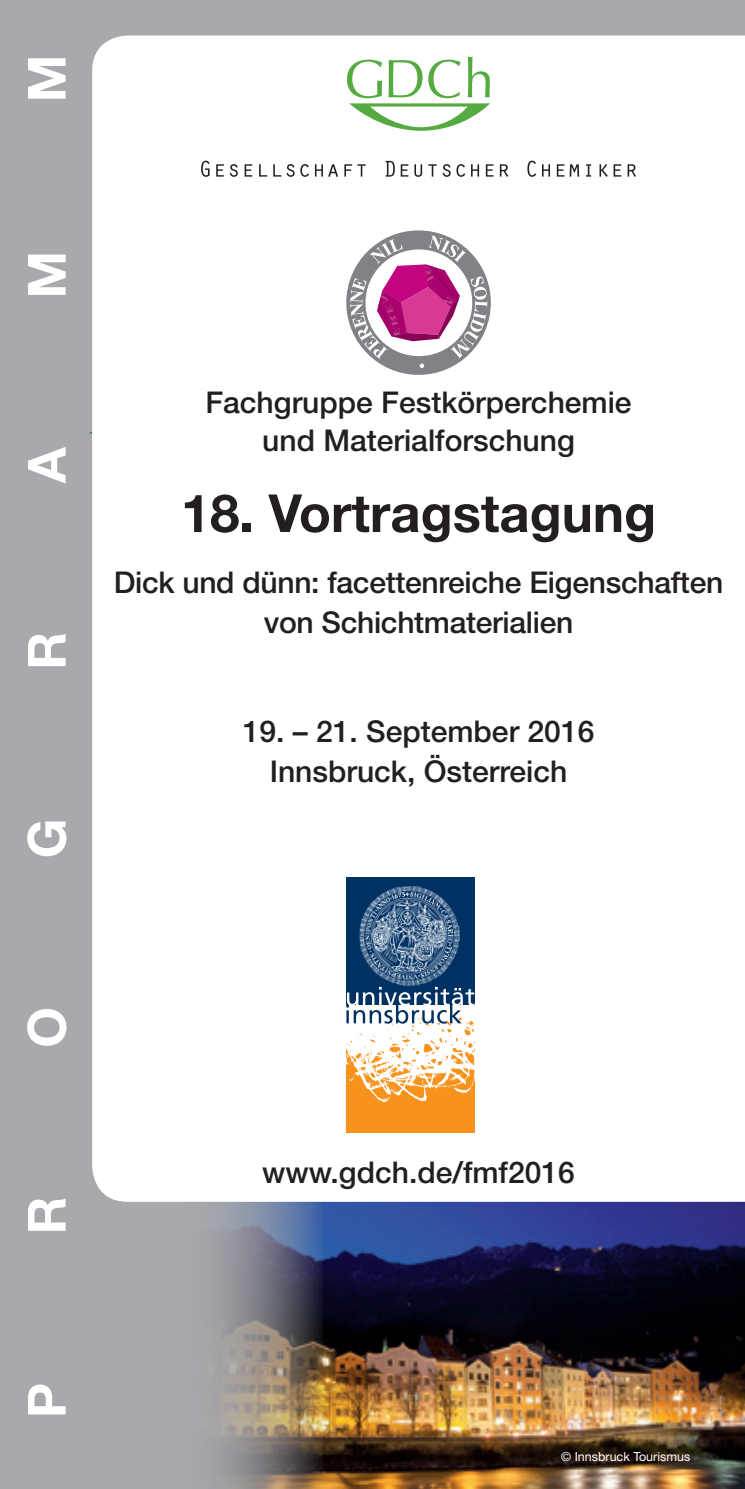
<style>
.page{position:relative;width:745px;height:1489px;background:#fff}
.page>*{position:absolute;margin:0;border:0;box-sizing:border-box;transform-origin:0 0}
.t1{font:700 52.5px "Helvetica Neue";color:#231f20}
.t2{font:700 52.5px "Helvetica Neue";color:#fff}
.t3{font:500 30px/40px "Helvetica Neue";color:#231f20;text-align:center}
.t4{font:12.5px "Helvetica Neue";color:#fff}
</style>
<div class="page">
<div style="left:0;top:0;width:744px;height:1488px;background:#a8a9ad"></div>
<img style="left:323px;top:1201px;width:421px;height:287px">
<svg style="left:120px;top:1201px;width:203px;height:287px"></svg>
<hr style="left:89px;top:432px;width:655px;height:1px;background:#135cab">
<div style="left:92px;top:131px;width:652px;height:1070px;background:#fff"></div>
<svg style="left:201px;top:161px;width:8px;height:16px"></svg>
<svg style="left:216px;top:164px;width:8px;height:13px"></svg>
<svg style="left:230px;top:164px;width:8px;height:13px"></svg>
<svg style="left:244px;top:164px;width:8px;height:13px"></svg>
<svg style="left:259px;top:164px;width:8px;height:13px"></svg>
<svg style="left:273px;top:164px;width:21px;height:13px"></svg>
<svg style="left:300px;top:164px;width:9px;height:13px"></svg>
<svg style="left:315px;top:164px;width:23px;height:13px"></svg>
<svg style="left:344px;top:164px;width:21px;height:13px"></svg>
<svg style="left:385px;top:161px;width:9px;height:16px"></svg>
<svg style="left:400px;top:164px;width:8px;height:13px"></svg>
<svg style="left:414px;top:164px;width:8px;height:13px"></svg>
<svg style="left:428px;top:164px;width:8px;height:13px"></svg>
<svg style="left:442px;top:164px;width:8px;height:13px"></svg>
<svg style="left:456px;top:164px;width:22px;height:13px"></svg>
<svg style="left:485px;top:164px;width:8px;height:13px"></svg>
<svg style="left:499px;top:164px;width:9px;height:13px"></svg>
<svg style="left:527px;top:161px;width:22px;height:16px"></svg>
<svg style="left:556px;top:164px;width:23px;height:13px"></svg>
<svg style="left:585px;top:164px;width:5px;height:13px"></svg>
<svg style="left:599px;top:164px;width:8px;height:13px"></svg>
<svg style="left:613px;top:164px;width:8px;height:13px"></svg>
<svg style="left:627px;top:164px;width:8px;height:13px"></svg>
<div style="left:92px;top:35px;width:652px;height:96px;background:#fff"></div>
<svg style="left:346px;top:230px;width:144px;height:145px;background:#c9a4bc"></svg>
<div style="left:346px;top:1004px;width:128px;height:128px;background:#f7931d"></div>
<img style="left:346px;top:1023px;width:128px;height:78px">
<div style="left:346px;top:877px;width:128px;height:128px;background:#003163"></div>
<svg style="left:346px;top:987px;width:128px;height:36px"></svg>
<img style="left:359px;top:886px;width:101px;height:101px">
<h1 class="t2" style="left:14px;top:102px;width:49px;rotate:-90deg">M</h1>
<h1 class="t2" style="left:14px;top:298px;width:49px;rotate:-90deg">M</h1>
<h1 class="t2" style="left:14px;top:483px;width:38px;rotate:-90deg">A</h1>
<h1 class="t2" style="left:14px;top:669px;width:39px;rotate:-90deg">R</h1>
<h1 class="t2" style="left:14px;top:858px;width:41px;rotate:-90deg">G</h1>
<p class="t3" style="left:205px;top:383px;width:427px;line-height:37.5px">Fachgruppe Festkörperchemie und Materialforschung</p>
<h1 class="t1" style="left:181px;top:481px;width:476px">18. Vortragstagung</h1>
<p class="t3" style="left:114px;top:562px;width:610px">Dick und dünn: facettenreiche Eigenschaften von Schichtmaterialien</p>
<p class="t3" style="left:242px;top:710px;width:353px">19. – 21. September 2016<br>Innsbruck, Österreich</p>
<h1 class="t2" style="left:14px;top:1047px;width:42px;rotate:-90deg">O</h1>
<h1 class="t2" style="left:14px;top:1234px;width:39px;rotate:-90deg">R</h1>
<p class="t3" style="left:262px;top:1151px;width:314px">www.gdch.de/fmf2016</p>
<h1 class="t2" style="left:14px;top:1417px;width:37px;rotate:-90deg">P</h1>
<p class="t4" style="left:561px;top:1448px;width:131px">© Innsbruck Tourismus</p>
</div>
